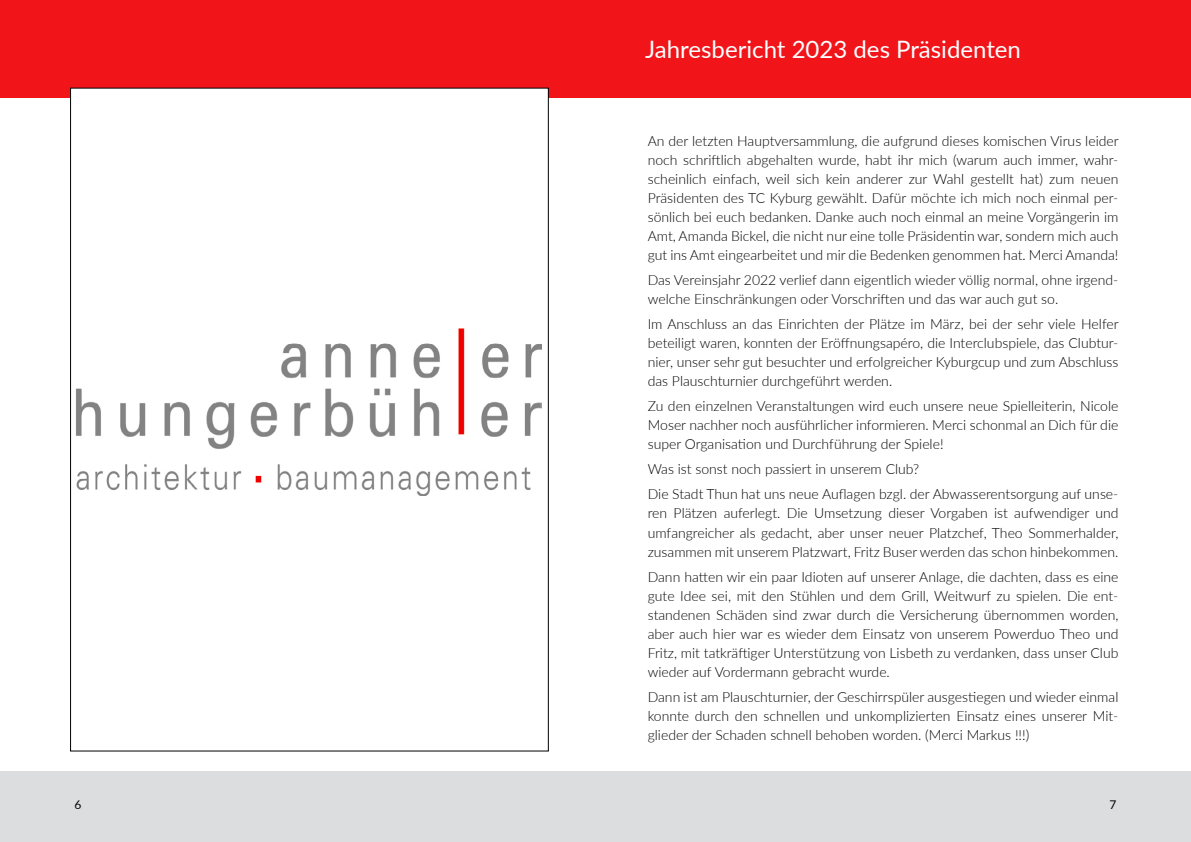
<style>
.page{position:relative;width:1191px;height:842px;background:#fff}
.page>*{position:absolute;margin:0;border:0;box-sizing:border-box;transform-origin:0 0}
.t1{font:24px "Lato";color:#fff}
.t2{font:300 14px/19px "Lato";color:#000;text-align:justify}
.t3{font:12px "Lato";color:#000}
</style>
<div class="page">
<div style="left:0;top:0;width:1191px;height:98px;background:#f1151a"></div>
<div style="left:0;top:771px;width:1191px;height:71px;background:#dcdddf"></div>
<div style="left:71px;top:88px;width:477px;height:663px;background:#fff"></div>
<img style="left:75px;top:328px;width:466px;height:167px">
<h1 class="t1" style="left:645px;top:32px;width:377px">Jahresbericht 2023 des Präsidenten</h1>
<p class="t2" style="left:648px;top:131px;width:472px">An der letzten Hauptversammlung, die aufgrund dieses komischen Virus leider noch schriftlich abgehalten wurde, habt ihr mich (warum auch immer, wahr&shy;scheinlich einfach, weil sich kein anderer zur Wahl gestellt hat) zum neuen Präsidenten des TC Kyburg gewählt. Dafür möchte ich mich noch einmal per&shy;sönlich bei euch bedanken. Danke auch noch einmal an meine Vorgängerin im Amt, Amanda Bickel, die nicht nur eine tolle Präsidentin war, sondern mich auch gut ins Amt eingearbeitet und mir die Bedenken genommen hat. Merci Amanda!</p>
<p class="t2" style="left:648px;top:270px;width:472px">Das Vereinsjahr 2022 verlief dann eigentlich wieder völlig normal, ohne irgend&shy;welche Einschränkungen oder Vorschriften und das war auch gut so.</p>
<p class="t2" style="left:648px;top:314px;width:472px">Im Anschluss an das Einrichten der Plätze im März, bei der sehr viele Helfer beteiligt waren, konnten der Eröffnungsapéro, die Interclubspiele, das Clubtur&shy;nier, unser sehr gut besuchter und erfolgreicher Kyburgcup und zum Abschluss das Plauschturnier durchgeführt werden.</p>
<p class="t2" style="left:648px;top:396px;width:472px">Zu den einzelnen Veranstaltungen wird euch unsere neue Spielleiterin, Nicole Moser nachher noch ausführlicher informieren. Merci schonmal an Dich für die super Organisation und Durchführung der Spiele!</p>
<p class="t2" style="left:648px;top:456px;width:472px;line-height:25px">Was ist sonst noch passiert in unserem Club?<br>Die Stadt Thun hat uns neue Auflagen bzgl. der Abwasserentsorgung auf unse-</p>
<p class="t2" style="left:648px;top:503px;width:472px">ren Plätzen auferlegt. Die Umsetzung dieser Vorgaben ist aufwendiger und umfangreicher als gedacht, aber unser neuer Platzchef, Theo Sommerhalder, zusammen mit unserem Platzwart, Fritz Buser werden das schon hinbekommen.</p>
<p class="t2" style="left:648px;top:566px;width:472px">Dann hatten wir ein paar Idioten auf unserer Anlage, die dachten, dass es eine gute Idee sei, mit den Stühlen und dem Grill, Weitwurf zu spielen. Die ent&shy;standenen Schäden sind zwar durch die Versicherung übernommen worden, aber auch hier war es wieder dem Einsatz von unserem Powerduo Theo und Fritz, mit tatkräftiger Unterstützung von Lisbeth zu verdanken, dass unser Club wieder auf Vordermann gebracht wurde.</p>
<p class="t2" style="left:648px;top:686px;width:472px">Dann ist am Plauschturnier, der Geschirrspüler ausgestiegen und wieder einmal konnte durch den schnellen und unkomplizierten Einsatz eines unserer Mit&shy;glieder der Schaden schnell behoben worden. (Merci Markus !!!)</p>
<p class="t3" style="left:74px;top:796px;width:8px">6</p>
<p class="t3" style="left:1109px;top:796px;width:8px">7</p>
</div>
